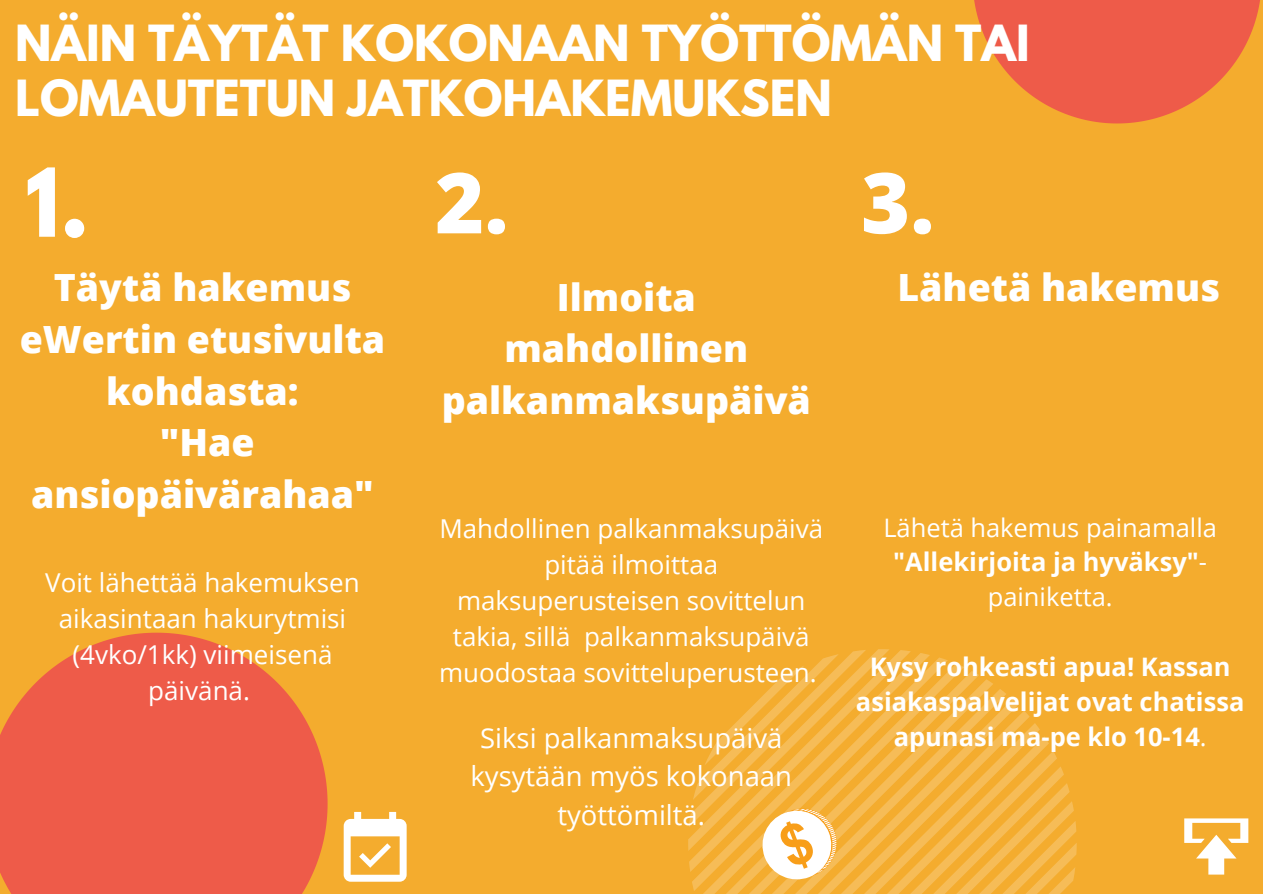
<style>
.page{position:relative;width:1263px;height:894px;background:#fff}
.page>*{position:absolute;margin:0;border:0;box-sizing:border-box;transform-origin:0 0}
.t1{font:800 84px "Open Sans";color:#fff}
.t2{font:700 84px "League Spartan";color:#fff}
.t3{font:700 44.1px/55.1px "League Spartan";color:#fff}
.t4{font:800 37.5px/51.8px "Open Sans";color:#fff;text-align:center}
.t5{font:27.45px/38.2px "Open Sans";color:#fff;text-align:center}
.t6{font:25.95px/36px "Open Sans";color:#fff;text-align:center}
.t7{font:700 25.5px/34.8px "Open Sans";color:#fff;text-align:center}
.t8{font:25.5px/34.8px "Open Sans";color:#fff;text-align:center}
.s1{font-weight:700}
.s2{font-weight:400}
</style>
<div class="page">
<div style="left:0;top:0;width:1263px;height:893px;background:#f4ac2e"></div>
<svg style="left:974px;top:0;width:286px;height:123px"></svg>
<svg style="left:688px;top:649px;width:389px;height:244px"></svg>
<svg style="left:0;top:632px;width:328px;height:261px;background:#ee6645"></svg>
<svg style="left:344px;top:811px;width:63px;height:70px"></svg>
<svg style="left:1184px;top:818px;width:64px;height:56px"></svg>
<svg style="left:758px;top:803px;width:83px;height:80px"></svg>
<p class="t3" style="left:15px;top:21px;width:1016px">NÄIN TÄYTÄT KOKONAAN TYÖTTÖMÄN TAI<br>LOMAUTETUN JATKOHAKEMUKSEN</p>
<p class="t2" style="left:25px;top:161px;width:65px">1.</p>
<p class="t1" style="left:435px;top:143px;width:75px">2.</p>
<p class="t1" style="left:861px;top:143px;width:75px">3.</p>
<p class="t4" style="left:20px;top:260px;width:367px">Täytä hakemus eWertin etusivulta</p>
<p class="t4" style="left:106px;top:364px;width:194px">kohdasta:</p>
<p class="t4" style="left:31px;top:416px;width:344px">"Hae ansiopäivärahaa"</p>
<p class="t6" style="left:45px;top:563px;width:316px">Voit lähettää hakemuksen aikasintaan hakurytmisi (4vko/1kk) viimeisenä päivänä.</p>
<p class="t4" style="left:442px;top:270px;width:371px">Ilmoita mahdollinen palkanmaksupäivä</p>
<p class="t4" style="left:897px;top:260px;width:324px">Lähetä hakemus</p>
<p class="t6" style="left:439px;top:509px;width:386px">Mahdollinen palkanmaksupäivä pitää ilmoittaa maksuperusteisen sovittelun takia, sillä palkanmaksupäivä muodostaa sovitteluperusteen.</p>
<p class="t5" style="left:470px;top:718px;width:323px">Siksi palkanmaksupäivä kysytään myös kokonaan työttömiltä.</p>
<p class="t8" style="left:883px;top:509px;width:335px">Lähetä hakemus painamalla <span class="s1">"Allekirjoita ja hyväksy"</span>- painiketta.</p>
<p class="t7" style="left:856px;top:648px;width:390px">Kysy rohkeasti apua! Kassan asiakaspalvelijat ovat chatissa apunasi ma-pe klo 10-14<span class="s2">.</span></p>
</div>
